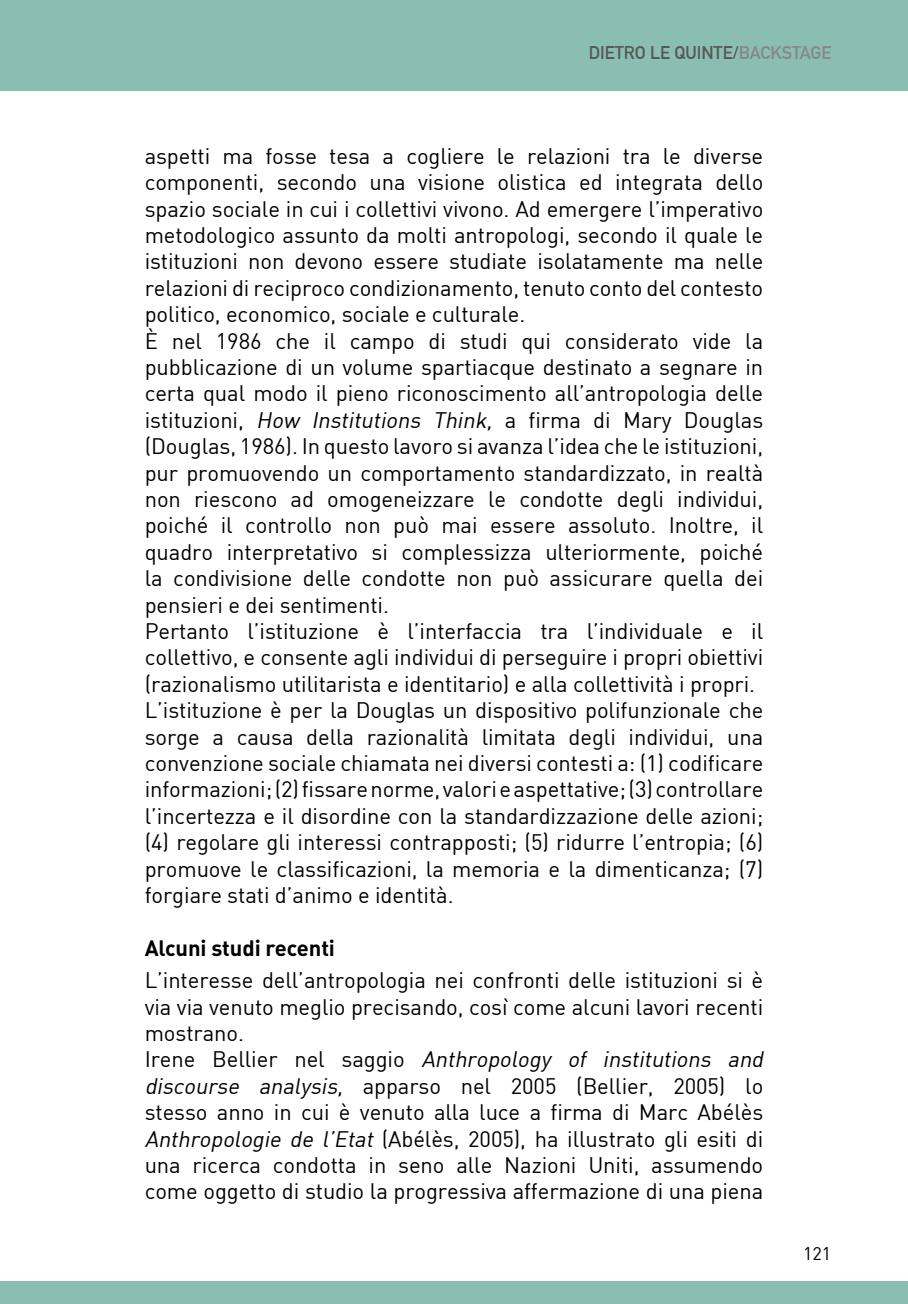
<style>
.page{position:relative;width:908px;height:1304px;background:#fff}
.page>*{position:absolute;margin:0;border:0;box-sizing:border-box;transform-origin:0 0}
.t1{font:22px/26.4px "DIN";letter-spacing:-.005em;color:#000}
.t2{font:22px "DIN Bold Alternate";letter-spacing:-.005em;color:#000}
.t3{font:700 18px "DIN Alternate";color:#575756}
.t4{font:18px "DIN";color:#000}
.s1{color:#878787}
.s2{font-style:italic}
</style>
<div class="page">
<div style="left:0;top:0;width:907px;height:90px;background:#8abeb2"></div>
<div style="left:0;top:1281px;width:907px;height:23px;background:#8abeb2"></div>
<p class="t3" style="left:588px;top:39px;width:244px">DIETRO LE QUINTE/<span class="s1">BACKSTAGE</span></p>
<p class="t1" style="left:145px;top:142px;width:620px">aspetti ma fosse tesa a cogliere le relazioni tra le diverse componenti, secondo una visione olistica ed integrata dello spazio sociale in cui i collettivi vivono. Ad emergere l’imperativo metodologico assunto da molti antropologi, secondo il quale le istituzioni non devono essere studiate isolatamente ma nelle relazioni di reciproco condizionamento, tenuto conto del contesto politico, economico, sociale e culturale.<br>È nel 1986 che il campo di studi qui considerato vide la pubblicazione di un volume spartiacque destinato a segnare in certa qual modo il pieno riconoscimento all’antropologia delle istituzioni, <span class="s2">How Institutions Think,</span> a firma di Mary Douglas (Douglas, 1986). In questo lavoro si avanza l’idea che le istituzioni, pur promuovendo un comportamento standardizzato, in realtà non riescono ad omogeneizzare le condotte degli individui, poiché il controllo non può mai essere assoluto. Inoltre, il quadro interpretativo si complessizza ulteriormente, poiché la condivisione delle condotte non può assicurare quella dei pensieri e dei sentimenti.<br>Pertanto l’istituzione è l’interfaccia tra l’individuale e il collettivo, e consente agli individui di perseguire i propri obiettivi (razionalismo utilitarista e identitario) e alla collettività i propri.<br>L’istituzione è per la Douglas un dispositivo polifunzionale che sorge a causa della razionalità limitata degli individui, una convenzione sociale chiamata nei diversi contesti a: (1) codificare informazioni; (2) fissare norme, valori e aspettative; (3) controllare l’incertezza e il disordine con la standardizzazione delle azioni; (4) regolare gli interessi contrapposti; (5) ridurre l’entropia; (6) promuove le classificazioni, la memoria e la dimenticanza; (7) forgiare stati d’animo e identità.</p>
<p class="t2" style="left:145px;top:933px;width:192px">Alcuni studi recenti</p>
<p class="t1" style="left:145px;top:967px;width:624px">L’interesse dell’antropologia nei confronti delle istituzioni si è via via venuto meglio precisando, così come alcuni lavori recenti mostrano.<br>I re n e B e l l i e r n e l s a g g i o <span class="s2">Anthropology of institutions and discourse analysis,</span> apparso nel 2005 (Bellier, 2005) lo stesso anno in cui è venuto alla luce a firma di Marc Abélès <span class="s2">Anthropologie de l’Etat</span> (Abélès, 2005), ha illustrato gli esiti di una ricerca condotta in seno alle Nazioni Uniti, assumendo come oggetto di studio la progressiva affermazione di una piena</p>
<p class="t4" style="left:802px;top:1242px;width:30px">121</p>
</div>
